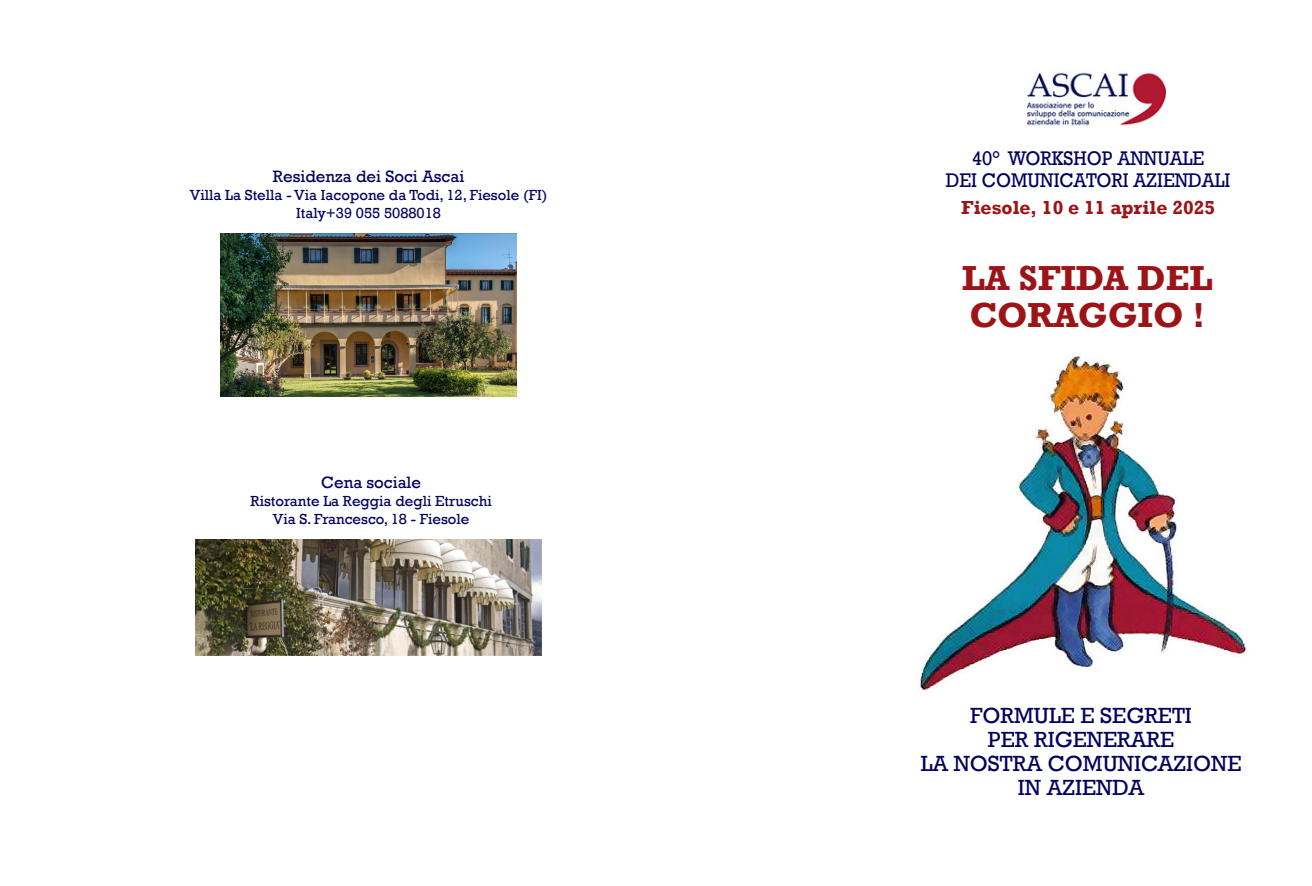
<style>
.page{position:relative;width:1312px;height:886px;background:#fff}
.page>*{position:absolute;margin:0;border:0;box-sizing:border-box;transform-origin:0 0}
.t1{font:700 35.62px "Rockwell";color:#9c1418}
.t2{font:22.5px/23.8px "Rockwell";color:#02005f;text-align:center}
.t3{font:20.25px "Rockwell";color:#02005f;scale:.93 1}
.t4{font:700 19.38px "Rockwell";color:#9c1418}
.t5{font:16.88px "Rockwell";color:#02005f}
.t6{font:15px/18px "Rockwell";color:#02005f;text-align:center}
</style>
<div class="page">
<img style="left:919px;top:356px;width:327px;height:334px">
<img style="left:195px;top:540px;width:346px;height:115px">
<img style="left:220px;top:234px;width:296px;height:162px">
<img style="left:1027px;top:70px;width:137px;height:57px">
<p class="t5" style="left:273px;top:167px;width:193px">Residenza dei Soci Ascai</p>
<p class="t6" style="left:190px;top:186px;width:359px">Villa La Stella - Via Iacopone da Todi, 12, Fiesole (FI)<br>Italy+39 055 5088018</p>
<p class="t5" style="left:321px;top:472px;width:102px">Cena sociale</p>
<p class="t6" style="left:250px;top:492px;width:242px">Ristorante La Reggia degli Etruschi</p>
<p class="t6" style="left:273px;top:510px;width:198px">Via S. Francesco, 18 - Fiesole</p>
<p class="t3" style="left:971px;top:146px;width:251px">40° WORKSHOP ANNUALE</p>
<p class="t3" style="left:945px;top:169px;width:307px">DEI COMUNICATORI AZIENDALI</p>
<p class="t4" style="left:960px;top:196px;width:255px">Fiesole, 10 e 11 aprile 2025</p>
<p class="t1" style="left:961px;top:257px;width:252px">LA SFIDA DEL</p>
<p class="t1" style="left:969px;top:294px;width:237px">CORAGGIO !</p>
<p class="t2" style="left:969px;top:704px;width:223px">FORMULE E SEGRETI</p>
<p class="t2" style="left:920px;top:728px;width:322px">PER RIGENERARE<br>LA NOSTRA COMUNICAZIONE</p>
<p class="t2" style="left:1017px;top:776px;width:128px">IN AZIENDA</p>
</div>
